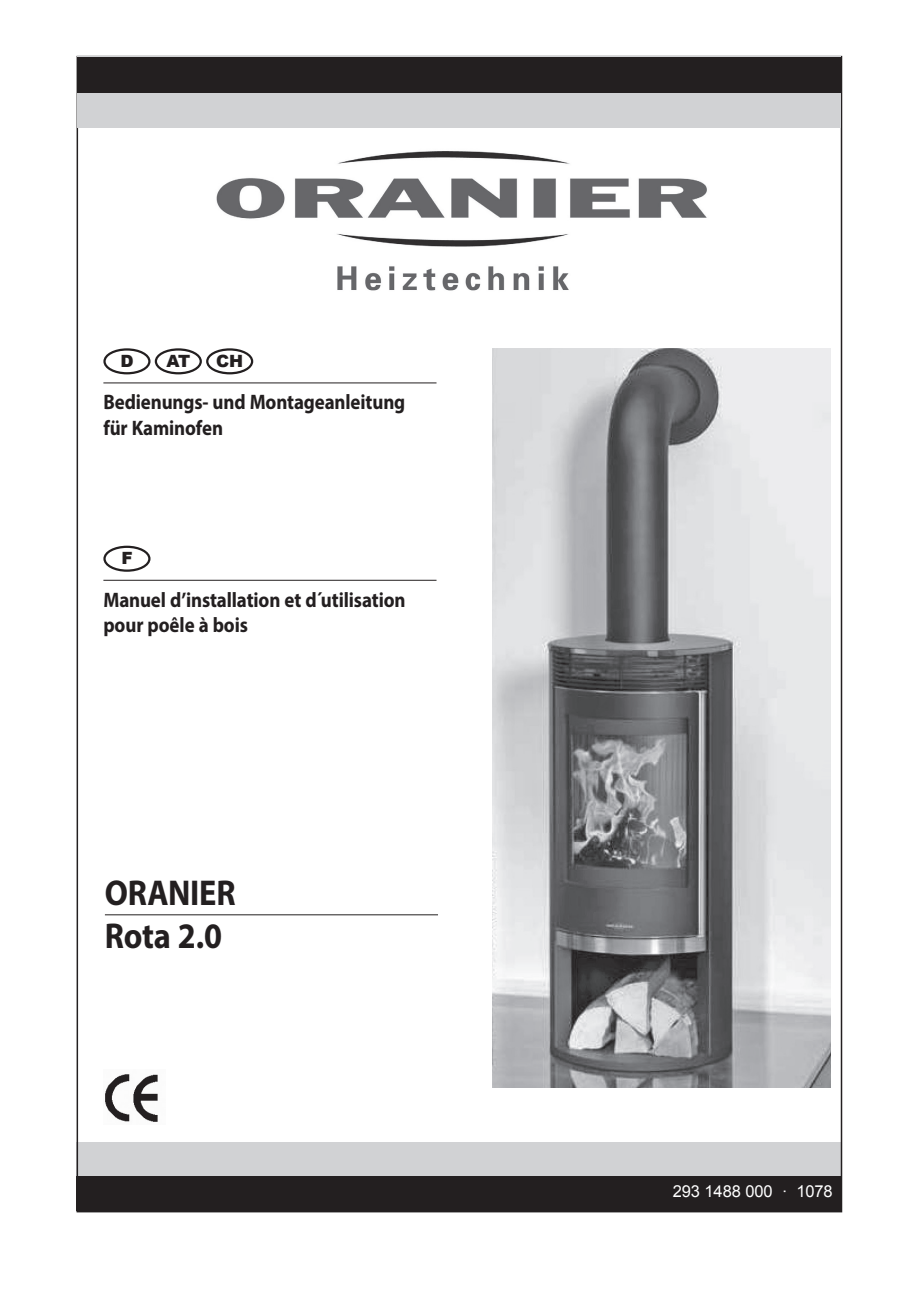
<style>
.page{position:relative;width:919px;height:1289px;background:#fff}
.page>*{position:absolute;margin:0;border:0;box-sizing:border-box;transform-origin:0 0}
.t1{font:700 36px/43.3px "Myriad Pro";letter-spacing:-.005em;color:#231f20;scale:.9 1}
.t2{font:700 21px/25.3px "Myriad Pro";letter-spacing:-.005em;color:#231f20;scale:.9 1}
.t3{font:900 16.8px "Arial";color:#231f20}
.t4{font:16.5px "Arial";letter-spacing:-.01em;color:#fff}
</style>
<div class="page">
<img style="left:216px;top:151px;width:491px;height:140px">
<div style="left:76px;top:1142px;width:766px;height:69px;background:#d1d2d4"></div>
<div style="left:76px;top:1176px;width:766px;height:34px;background:#231f20"></div>
<div style="left:77px;top:56px;width:763px;height:72px;background:#d1d2d4"></div>
<div style="left:77px;top:57px;width:763px;height:36px;background:#231f20"></div>
<img style="left:492px;top:348px;width:338px;height:739px">
<img style="left:105px;top:1074px;width:53px;height:48px">
<div style="left:103px;top:348px;width:47px;height:26px;border:2px solid #231f20;border-radius:50%"></div>
<div style="left:206px;top:348px;width:47px;height:26px;border:2px solid #231f20;border-radius:50%"></div>
<div style="left:155px;top:348px;width:47px;height:26px;border:2px solid #231f20;border-radius:50%"></div>
<hr style="left:103px;top:382px;width:333px;height:1px;background:#231f20">
<div style="left:103px;top:545px;width:47px;height:26px;border:2px solid #231f20;border-radius:50%"></div>
<hr style="left:103px;top:580px;width:333px;height:1px;background:#231f20">
<hr style="left:105px;top:914px;width:333px;height:1px;background:#231f20">
<p class="t3" style="left:120px;top:348px;width:15px">D</p>
<p class="t3" style="left:166px;top:348px;width:25px">AT</p>
<p class="t3" style="left:216px;top:348px;width:29px">CH</p>
<p class="t2" style="left:103px;top:389px;width:337px">Bedienungs- und Montageanleitung für Kaminofen</p>
<p class="t3" style="left:121px;top:545px;width:13px">F</p>
<p class="t2" style="left:103px;top:586px;width:337px">Manuel d’installation et d´utilisation pour poêle à bois</p>
<h1 class="t1" style="left:105px;top:870px;width:147px">ORANIER<br>Rota 2.0</h1>
<p class="t4" style="left:672px;top:1180px;width:162px">293 1488 000 · 1078</p>
</div>
